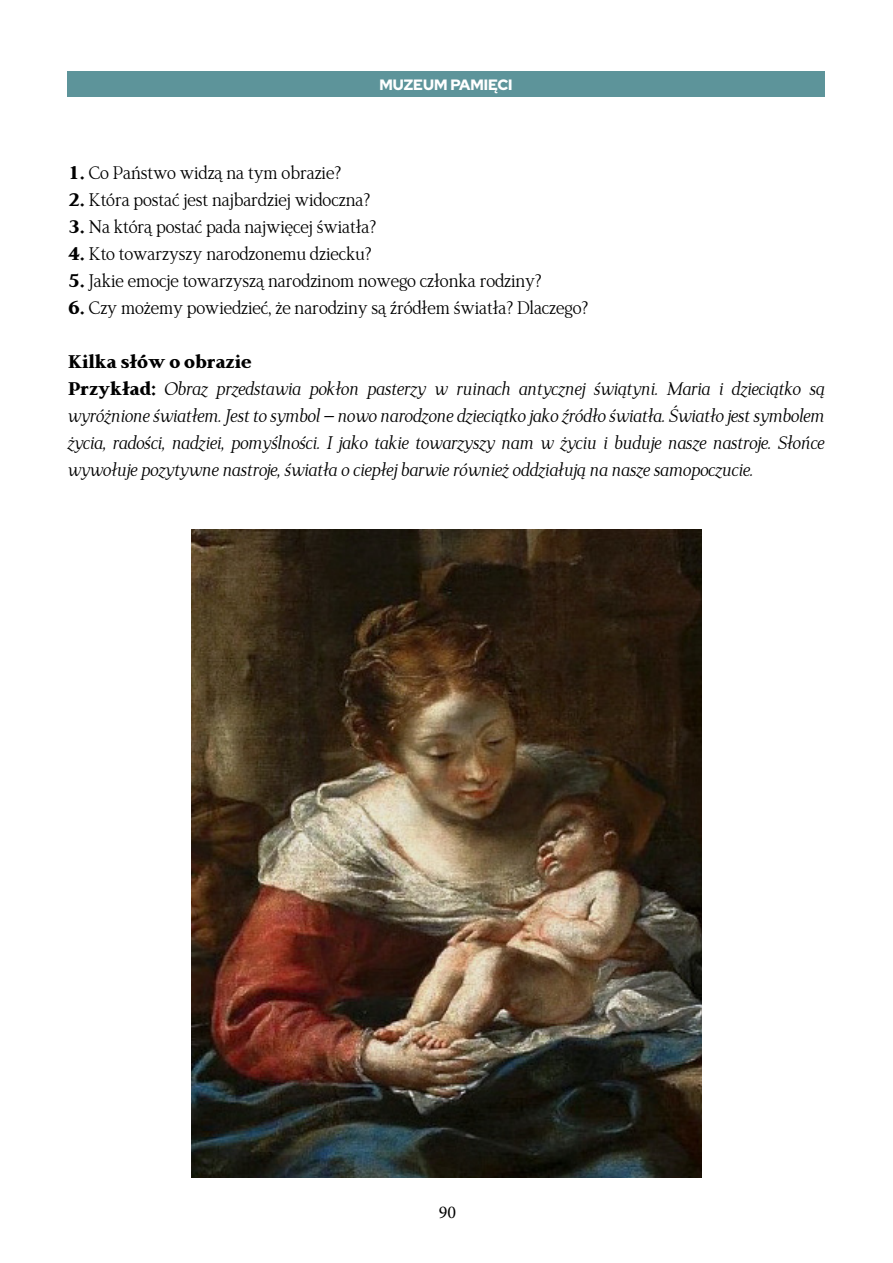
<style>
.page{position:relative;width:893px;height:1263px;background:#fff}
.page>*{position:absolute;margin:0;border:0;box-sizing:border-box;transform-origin:0 0}
.t1{font:italic 19.5px/27px "LT Remark";color:#000}
.t2{font:19.5px "LT Remark";color:#000}
.t3{font:18px "Minion Pro";color:#000}
.t4{font:900 15px "Red Hat Display";color:#fff}
.s1{font-weight:900}
.s2{font-weight:900;font-style:normal}
</style>
<div class="page">
<div style="left:67px;top:71px;width:758px;height:25px;background:#5d949a"></div>
<img style="left:191px;top:530px;width:511px;height:648px">
<p class="t4" style="left:379px;top:75px;width:135px">MUZEUM PAMIĘCI</p>
<p class="t2" style="left:68px;top:161px;width:275px"><span class="s1">1.</span> Co Państwo widzą na tym obrazie?</p>
<p class="t2" style="left:68px;top:188px;width:303px"><span class="s1">2.</span> Która postać jest najbardziej widoczna?</p>
<p class="t2" style="left:68px;top:215px;width:310px"><span class="s1">3.</span> Na którą postać pada najwięcej światła?</p>
<p class="t2" style="left:68px;top:242px;width:305px"><span class="s1">4.</span> Kto towarzyszy narodzonemu dziecku?</p>
<p class="t2" style="left:68px;top:269px;width:475px"><span class="s1">5.</span> Jakie emocje towarzyszą narodzinom nowego członka rodziny?</p>
<p class="t2" style="left:68px;top:296px;width:522px"><span class="s1">6.</span> Czy możemy powiedzieć, że narodziny są źródłem światła? Dlaczego?</p>
<p class="t1" style="left:68px;top:348px;width:758px"><span class="s2">Kilka słów o obrazie<br>Przykład:</span> Obraz przedstawia pokłon pasterzy w ruinach antycznej świątyni. Maria i dzieciątko są wyróżnione światłem. Jest to symbol – nowo narodzone dzieciątko jako źródło światła. Światło jest symbolem życia, radości, nadziei, pomyślności. I jako takie towarzyszy nam w życiu i buduje nasze nastroje. Słońce wywołuje pozytywne nastroje, światła o ciepłej barwie również oddziałują na nasze samopoczucie.</p>
<p class="t3" style="left:439px;top:1200px;width:19px">90</p>
</div>
